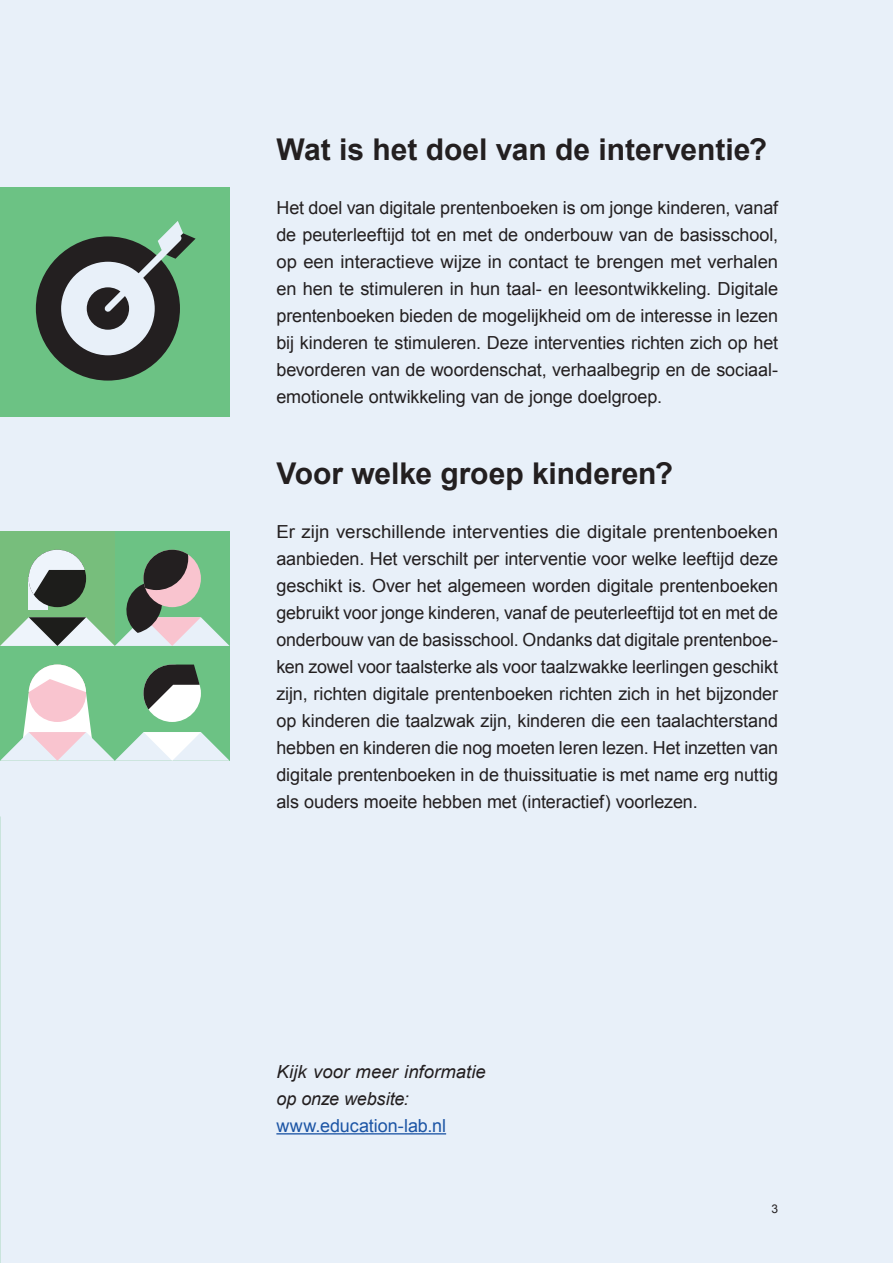
<style>
.page{position:relative;width:893px;height:1263px;background:#e8f0f9}
.page>*{position:absolute;margin:0;border:0;box-sizing:border-box;transform-origin:0 0}
.Subheader_not_number{font:700 30px "Arial";letter-spacing:-.005em;color:#231f20}
.t1{font:18px/27px "Arial";letter-spacing:-.005em;color:#231f20;text-align:justify;scale:1.04 1}
.t2{font:18px/27px "Arial";letter-spacing:-.005em;color:#231f20;text-align:justify}
.t3{font:italic 18px/27px "Arial";color:#231f20}
.t4{font:18px "Arial";letter-spacing:-.005em;color:#1c55a5}
.t5{font:12px "Arial";color:#231f20}
</style>
<div class="page">
<div style="left:115px;top:646px;width:115px;height:115px;background:#6cc284"></div>
<div style="left:0;top:531px;width:115px;height:115px;background:#77be7c"></div>
<div style="left:115px;top:531px;width:115px;height:115px;background:#6cc284"></div>
<svg style="left:0;top:550px;width:230px;height:96px"></svg>
<div style="left:0;top:646px;width:115px;height:115px;background:#6cc284"></div>
<svg style="left:0;top:664px;width:230px;height:97px"></svg>
<hr style="left:276px;top:1133px;width:170px;height:1px;background:#1c55a5">
<div style="left:0;top:187px;width:230px;height:229px;background:#6cc284"></div>
<div style="left:36px;top:236px;width:144px;height:145px;background:#231f20;border-radius:50%"></div>
<div style="left:61px;top:262px;width:94px;height:93px;background:#e8f0f9;border-radius:50%"></div>
<div style="left:87px;top:287px;width:42px;height:43px;background:#231f20;border-radius:50%"></div>
<svg style="left:99px;top:221px;width:97px;height:97px"></svg>
<p class="Subheader_not_number" style="left:276px;top:130px;width:492px">Wat is het doel van de interventie?</p>
<p class="t2" style="left:276px;top:194px;width:503px">Het doel van digitale prentenboeken is om jonge kinderen, vanaf de peuterleeftijd tot en met de onderbouw van de basisschool, op een interactieve wijze in contact te brengen met verhalen en hen te stimuleren in hun taal- en leesontwikkeling. Digitale prentenboeken bieden de mogelijkheid om de interesse in lezen bij kinderen te stimuleren. Deze interventies richten zich op het bevorderen van de woordenschat, verhaalbegrip en de sociaal&shy;emotionele ontwikkeling van de jonge doelgroep.</p>
<p class="Subheader_not_number" style="left:276px;top:454px;width:398px">Voor welke groep kinderen?</p>
<p class="t1" style="left:276px;top:518px;width:484px">Er zijn verschillende interventies die digitale prentenboeken aanbieden. Het verschilt per interventie voor welke leeftijd deze geschikt is. Over het algemeen worden digitale prentenboeken gebruikt voor jonge kinderen, vanaf de peuterleeftijd tot en met de onderbouw van de basisschool. Ondanks dat digitale prentenboe&shy;ken zowel voor taalsterke als voor taalzwakke leerlingen geschikt zijn, richten digitale prentenboeken richten zich in het bijzonder op kinderen die taalzwak zijn, kinderen die een taalachterstand hebben en kinderen die nog moeten leren lezen. Het inzetten van digitale prentenboeken in de thuissituatie is met name erg nuttig als ouders moeite hebben met (interactief) voorlezen.</p>
<p class="t3" style="left:276px;top:1058px;width:211px">Kijk voor meer informatie op onze website:</p>
<p class="t4" style="left:276px;top:1114px;width:171px">www.education-lab.nl</p>
<p class="t5" style="left:771px;top:1201px;width:8px">3</p>
</div>
